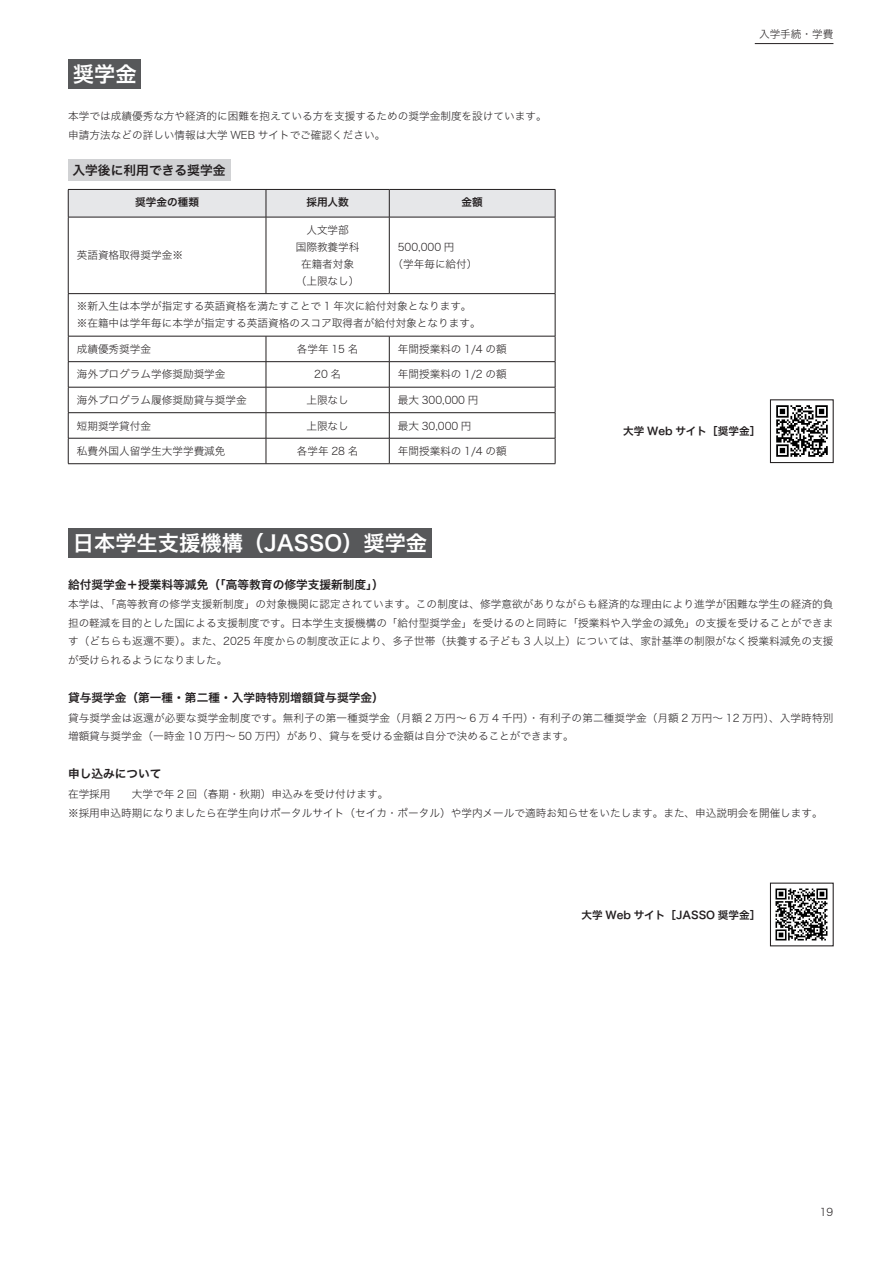
<style>
.page{position:relative;width:893px;height:1263px;background:#fff}
.page>*{position:absolute;margin:0;border:0;box-sizing:border-box;transform-origin:0 0}
.t1{font:21.3px "Hiragino Sans W6";color:#fff}
.t2{font:12.75px "Hiragino Sans W6";color:#231f20}
.t3{font:11.7px "Hiragino Sans W6";color:#231f20}
.t4{font:10.65px/18.6px "Hiragino Sans W2";color:#231f20}
.t5{font:10.65px "Hiragino Sans W6";color:#231f20}
</style>
<div class="page">
<hr style="left:755px;top:43px;width:78px;height:1px;background:#231f20">
<div style="left:69px;top:59px;width:72px;height:30px;background:#57585a"></div>
<div style="left:68px;top:159px;width:162px;height:22px;background:#d1d2d4"></div>
<svg style="left:68px;top:189px;width:488px;height:28px;background:#dbdbdd"></svg>
<hr style="left:68px;top:217px;width:198px;height:1px;background:#231f20">
<hr style="left:68px;top:217px;width:1px;height:76px;background:#231f20">
<hr style="left:266px;top:217px;width:123px;height:1px;background:#231f20">
<hr style="left:266px;top:217px;width:1px;height:76px;background:#231f20">
<hr style="left:389px;top:217px;width:166px;height:1px;background:#231f20">
<hr style="left:389px;top:217px;width:1px;height:76px;background:#231f20">
<hr style="left:555px;top:217px;width:1px;height:76px;background:#231f20">
<hr style="left:68px;top:293px;width:198px;height:1px;background:#231f20">
<hr style="left:68px;top:294px;width:1px;height:42px;background:#231f20">
<hr style="left:266px;top:293px;width:123px;height:1px;background:#231f20">
<hr style="left:389px;top:293px;width:166px;height:1px;background:#231f20">
<hr style="left:555px;top:294px;width:1px;height:42px;background:#231f20">
<hr style="left:68px;top:336px;width:198px;height:1px;background:#231f20">
<hr style="left:266px;top:336px;width:123px;height:1px;background:#231f20">
<hr style="left:389px;top:336px;width:166px;height:1px;background:#231f20">
<hr style="left:68px;top:361px;width:198px;height:1px;background:#231f20">
<hr style="left:266px;top:361px;width:123px;height:1px;background:#231f20">
<hr style="left:389px;top:361px;width:166px;height:1px;background:#231f20">
<hr style="left:68px;top:387px;width:198px;height:1px;background:#231f20">
<hr style="left:266px;top:387px;width:123px;height:1px;background:#231f20">
<hr style="left:389px;top:387px;width:166px;height:1px;background:#231f20">
<hr style="left:68px;top:412px;width:198px;height:1px;background:#231f20">
<hr style="left:266px;top:412px;width:123px;height:1px;background:#231f20">
<hr style="left:389px;top:412px;width:166px;height:1px;background:#231f20">
<hr style="left:68px;top:438px;width:198px;height:1px;background:#231f20">
<svg style="left:68px;top:336px;width:1px;height:127px"></svg>
<hr style="left:266px;top:438px;width:123px;height:1px;background:#231f20">
<svg style="left:266px;top:336px;width:1px;height:127px"></svg>
<hr style="left:389px;top:438px;width:166px;height:1px;background:#231f20">
<svg style="left:389px;top:336px;width:1px;height:127px"></svg>
<svg style="left:555px;top:336px;width:1px;height:127px"></svg>
<hr style="left:68px;top:463px;width:198px;height:1px;background:#231f20">
<hr style="left:266px;top:463px;width:123px;height:1px;background:#231f20">
<hr style="left:389px;top:463px;width:166px;height:1px;background:#231f20">
<img style="left:776px;top:405px;width:52px;height:52px">
<div style="left:770px;top:399px;width:64px;height:64px;border:1px solid #231f20"></div>
<img style="left:775px;top:888px;width:53px;height:53px">
<div style="left:770px;top:882px;width:64px;height:64px;border:1px solid #231f20"></div>
<div style="left:69px;top:528px;width:363px;height:30px;background:#57585a"></div>
<h1 class="t1" style="left:73px;top:55px;width:65px">奨学金</h1>
<p class="t4" style="left:68px;top:106px;width:480px">本学では成績優秀な方や経済的に困難を抱えている方を支援するための奨学金制度を設けています。申請方法などの詳しい情報は大学 WEB サイトでご確認ください。</p>
<p class="t2" style="left:72px;top:159px;width:155px">入学後に利用できる奨学金</p>
<p class="t5" style="left:135px;top:193px;width:65px">奨学金の種類</p>
<p class="t5" style="left:306px;top:193px;width:44px">採用人数</p>
<p class="t5" style="left:462px;top:193px;width:23px">金額</p>
<p class="t4" style="left:296px;top:221px;width:65px;line-height:17px;text-align:center">人文学部<br>国際教養学科在籍者対象（上限なし）</p>
<p class="t4" style="left:392px;top:238px;width:87px;line-height:17px;text-indent:5px">500,000 円<br>（学年毎に給付）</p>
<p class="t4" style="left:77px;top:297px;width:405px;line-height:17px">※新入生は本学が指定する英語資格を満たすことで 1 年次に給付対象となります。※在籍中は学年毎に本学が指定する英語資格のスコア取得者が給付対象となります。</p>
<p class="t4" style="left:77px;top:339px;width:76px">成績優秀奨学金</p>
<p class="t4" style="left:297px;top:339px;width:63px">各学年 15 名</p>
<p class="t4" style="left:398px;top:339px;width:110px">年間授業料の 1/4 の額</p>
<p class="t4" style="left:77px;top:364px;width:150px">海外プログラム学修奨励奨学金</p>
<p class="t4" style="left:314px;top:364px;width:28px">20 名</p>
<p class="t4" style="left:398px;top:364px;width:110px">年間授業料の 1/2 の額</p>
<p class="t4" style="left:77px;top:390px;width:172px">海外プログラム履修奨励貸与奨学金</p>
<p class="t4" style="left:306px;top:390px;width:44px">上限なし</p>
<p class="t4" style="left:398px;top:390px;width:82px">最大 300,000 円</p>
<p class="t4" style="left:77px;top:415px;width:76px">短期奨学貸付金</p>
<p class="t4" style="left:306px;top:415px;width:44px">上限なし</p>
<p class="t4" style="left:398px;top:415px;width:75px">最大 30,000 円</p>
<p class="t4" style="left:77px;top:441px;width:150px">私費外国人留学生大学学費減免</p>
<p class="t4" style="left:297px;top:441px;width:63px">各学年 28 名</p>
<p class="t4" style="left:398px;top:441px;width:110px">年間授業料の 1/4 の額</p>
<p class="t4" style="left:77px;top:245px;width:108px">英語資格取得奨学金※</p>
<h1 class="t1" style="left:73px;top:524px;width:356px">日本学生支援機構（JASSO）奨学金</h1>
<p class="t4" style="left:759px;top:24px;width:76px">入学手続・学費</p>
<p class="t5" style="left:623px;top:422px;width:139px">大学 Web サイト［奨学金］</p>
<p class="t3" style="left:68px;top:574px;width:317px">給付奨学金＋授業料等減免（「高等教育の修学支援新制度」）</p>
<p class="t4" style="left:68px;top:594px;width:767px;text-align:justify">本学は、「高等教育の修学支援新制度」の対象機関に認定されています。この制度は、修学意欲がありながらも経済的な理由により進学が困難な学生の経済的負担の軽減を目的とした国による支援制度です。日本学生支援機構の「給付型奨学金」を受けるのと同時に「授業料や入学金の減免」の支援を受けることができます（どちらも返還不要）。また、2025 年度からの制度改正により、多子世帯（扶養する子ども 3 人以上）については、家計基準の制限がなく授業料減免の支援が受けられるようになりました。</p>
<p class="t3" style="left:68px;top:687px;width:317px">貸与奨学金（第一種・第二種・入学時特別増額貸与奨学金）</p>
<p class="t4" style="left:68px;top:707px;width:767px">貸与奨学金は返還が必要な奨学金制度です。無利子の第一種奨学金（月額 2 万円〜 6 万 4 千円）・ 有利子の第二種奨学金（月額 2 万円〜 12 万円）、入学時特別増額貸与奨学金（一時金 10 万円〜 50 万円）があり、貸与を受ける金額は自分で決めることができます。</p>
<p class="t3" style="left:68px;top:763px;width:95px">申し込みについて</p>
<p class="t4" style="left:68px;top:784px;width:756px">在学採用　　大学で年 2 回（春期・ 秋期）申込みを受け付けます。<br>※採用申込時期になりましたら在学生向けポータルサイト（セイカ・ ポータル）や学内メールで適時お知らせをいたします。また、申込説明会を開催します。</p>
<p class="t5" style="left:582px;top:905px;width:180px">大学 Web サイト［JASSO 奨学金］</p>
<p class="t4" style="left:820px;top:1202px;width:15px">19</p>
</div>
